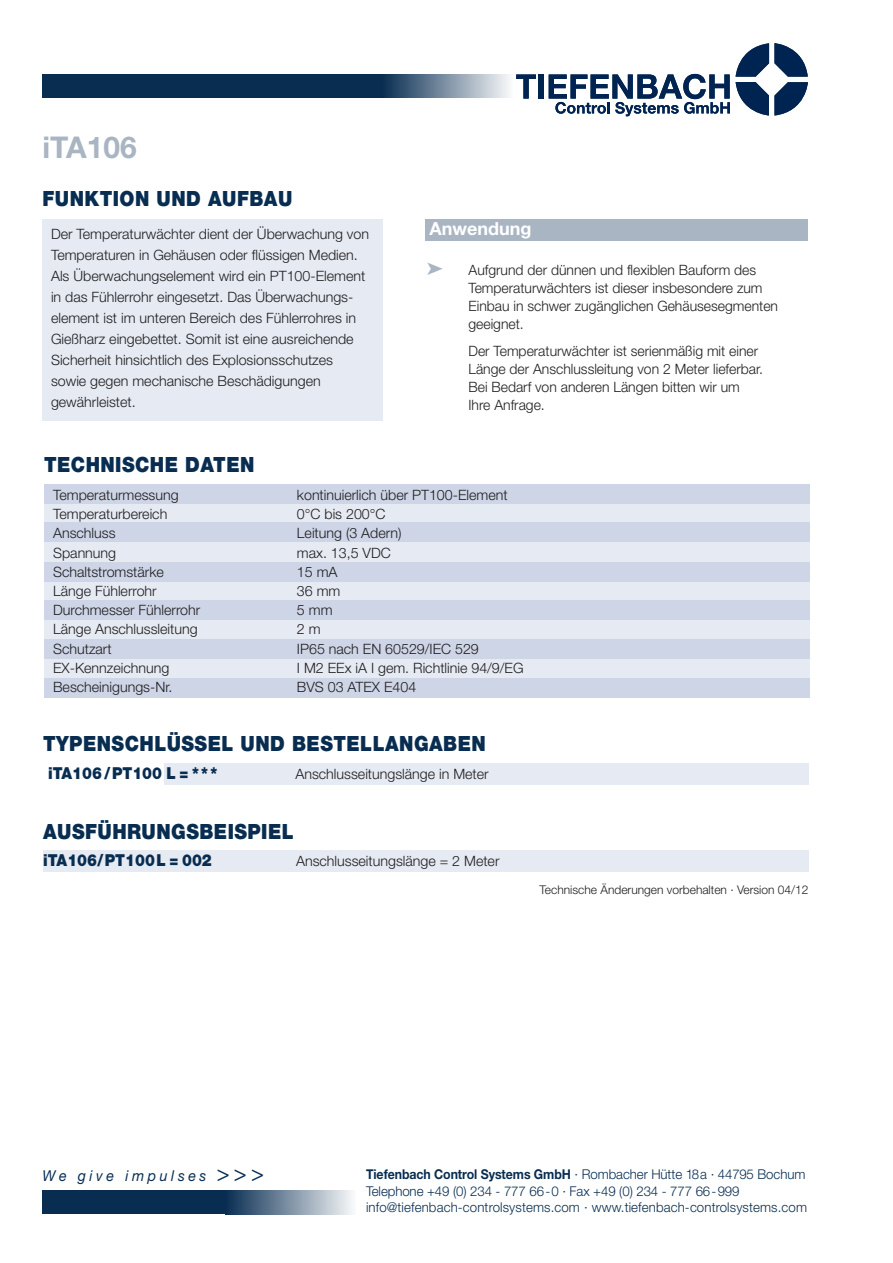
<style>
.page{position:relative;width:893px;height:1263px;background:#fff}
.page>*{position:absolute;margin:0;border:0;box-sizing:border-box;transform-origin:0 0}
.t1{font:700 30px "Helvetica Neue";color:#a9b5c2}
.t2{font:900 21px "Helvetica Neue";letter-spacing:.025em;color:#082d51;scale:.9 1}
.t3{font:700 18px "Helvetica Neue";color:#fff}
.t4{font:900 16.5px "Helvetica Neue";color:#082d51;scale:.9 1}
.t5{font:italic 15px "Helvetica Neue";letter-spacing:.25em;color:#082d51;scale:.95 1}
.t6{font:300 14.25px/21px "Helvetica Neue";color:#201e21}
.t7{font:300 13.5px/16.5px "Helvetica Neue";letter-spacing:.01em;color:#082d51}
.t8{font:300 12px "Helvetica Neue";color:#201e21}
.s1{font-size:22.5px}
.s2{font-weight:700}
</style>
<div class="page">
<div style="left:43px;top:74px;width:340px;height:24px;background:#082d51"></div>
<div style="left:383px;top:74px;width:129px;height:24px;background:linear-gradient(to right,#0b2f53,#f8f9fa)"></div>
<svg style="left:736px;top:43px;width:72px;height:73px"></svg>
<svg style="left:516px;top:74px;width:20px;height:25px"></svg>
<div style="left:539px;top:74px;width:5px;height:25px;background:#002452"></div>
<svg style="left:549px;top:74px;width:181px;height:42px"></svg>
<div style="left:43px;top:1191px;width:183px;height:23px;background:#082d51"></div>
<div style="left:226px;top:1191px;width:130px;height:23px;background:linear-gradient(to right,#0a2f53,#f8f9fa)"></div>
<div style="left:425px;top:219px;width:383px;height:21px;background:#a9b5c2"></div>
<div style="left:43px;top:219px;width:340px;height:202px;background:#e6eaf2"></div>
<div style="left:44px;top:484px;width:765px;height:213px;background:#e6eaf2"></div>
<div style="left:44px;top:678px;width:765px;height:19px;background:#ced5e6"></div>
<div style="left:44px;top:485px;width:765px;height:19px;background:#ced5e6"></div>
<div style="left:44px;top:523px;width:765px;height:19px;background:#ced5e6"></div>
<div style="left:44px;top:562px;width:765px;height:19px;background:#ced5e6"></div>
<div style="left:44px;top:601px;width:765px;height:19px;background:#ced5e6"></div>
<div style="left:164px;top:763px;width:644px;height:22px;background:#e6eaf2"></div>
<div style="left:43px;top:850px;width:765px;height:22px;background:#e6eaf2"></div>
<div style="left:44px;top:639px;width:765px;height:19px;background:#ced5e6"></div>
<h1 class="t1" style="left:43px;top:136px;width:96px">iTA106</h1>
<h2 class="t2" style="left:43px;top:191px;width:279px">FUNKTION UND AUFBAU</h2>
<p class="t6" style="left:51px;top:224px;width:319px">Der Temperaturwächter dient der Überwachung von Temperaturen in Gehäusen oder flüssigen Medien.<br>Als Überwachungselement wird ein PT100-Element in das Fühlerrohr eingesetzt. Das Überwachungs&shy;element ist im unteren Bereich des Fühlerrohres in Gießharz eingebettet. Somit ist eine ausreichende Sicherheit hinsichtlich des Explosionsschutzes sowie gegen mechanische Beschädigungen gewährleistet.</p>
<h2 class="t2" style="left:44px;top:457px;width:235px">TECHNISCHE DATEN</h2>
<p class="t3" style="left:429px;top:222px;width:103px">Anwendung</p>
<p class="t6" style="left:468px;top:262px;width:311px;line-height:18px">Aufgrund der dünnen und flexiblen Bauform des Temperaturwächters ist dieser insbesondere zum Einbau in schwer zugänglichen Gehäusesegmenten geeignet.</p>
<p class="t6" style="left:468px;top:343px;width:296px;line-height:18px">Der Temperaturwächter ist serienmäßig mit einer Länge der Anschlussleitung von 2 Meter lieferbar.<br>Bei Bedarf von anderen Längen bitten wir um Ihre Anfrage.</p>
<p class="t6" style="left:53px;top:486px;width:127px">Temperaturmessung</p>
<p class="t6" style="left:297px;top:486px;width:212px">kontinuierlich über PT100-Element</p>
<p class="t6" style="left:53px;top:505px;width:116px">Temperaturbereich</p>
<p class="t6" style="left:297px;top:505px;width:90px">0°C bis 200°C</p>
<p class="t6" style="left:53px;top:524px;width:64px">Anschluss</p>
<p class="t6" style="left:297px;top:524px;width:106px">Leitung (3 Adern)</p>
<p class="t6" style="left:53px;top:543px;width:65px">Spannung</p>
<p class="t6" style="left:297px;top:543px;width:95px">max. 13,5 VDC</p>
<p class="t6" style="left:53px;top:563px;width:112px">Schaltstromstärke</p>
<p class="t6" style="left:297px;top:563px;width:42px">15 mA</p>
<p class="t6" style="left:53px;top:582px;width:105px">Länge Fühlerrohr</p>
<p class="t6" style="left:297px;top:582px;width:45px">36 mm</p>
<p class="t6" style="left:53px;top:601px;width:149px">Durchmesser Fühlerrohr</p>
<p class="t6" style="left:297px;top:601px;width:37px">5 mm</p>
<p class="t6" style="left:53px;top:620px;width:146px">Länge Anschlussleitung</p>
<p class="t6" style="left:297px;top:620px;width:25px">2 m</p>
<p class="t6" style="left:53px;top:639px;width:60px">Schutzart</p>
<p class="t6" style="left:297px;top:639px;width:183px">IP65 nach EN 60529/IEC 529</p>
<p class="t6" style="left:53px;top:659px;width:118px">EX-Kennzeichnung</p>
<p class="t6" style="left:297px;top:659px;width:228px">I M2 EEx iA I gem. Richtlinie 94/9/EG</p>
<p class="t6" style="left:53px;top:678px;width:121px">Bescheinigungs-Nr.</p>
<p class="t6" style="left:297px;top:678px;width:121px">BVS 03 ATEX E404</p>
<h2 class="t2" style="left:43px;top:736px;width:493px">TYPENSCHLÜSSEL UND BESTELLANGABEN</h2>
<p class="t4" style="left:48px;top:767px;width:190px">iTA106/PT100 L = * * *</p>
<p class="t6" style="left:295px;top:765px;width:195px">Anschlusseitungslänge in Meter</p>
<h2 class="t2" style="left:43px;top:824px;width:280px">AUSFÜHRUNGSBEISPIEL</h2>
<p class="t4" style="left:43px;top:854px;width:189px">iTA106/PT100L = 002</p>
<p class="t6" style="left:296px;top:852px;width:205px">Anschlusseitungslänge = 2 Meter</p>
<p class="t8" style="left:540px;top:885px;width:270px">Technische Änderungen vorbehalten · Version 04/12</p>
<p class="t5" style="left:43px;top:1170px;width:234px">We give impulses <span class="s1">&gt;&gt;&gt;</span></p>
<p class="t7" style="left:366px;top:1167px;width:442px"><span class="s2">Tiefenbach Control Systems GmbH</span> · Rombacher Hütte 18a · 44795 Bochum<br>Telephone +49 (0) 234 - 777 66-0 · Fax +49 (0) 234 - 777 66-999 info@tiefenbach-controlsystems.com · www.tiefenbach-controlsystems.com</p>
</div>
